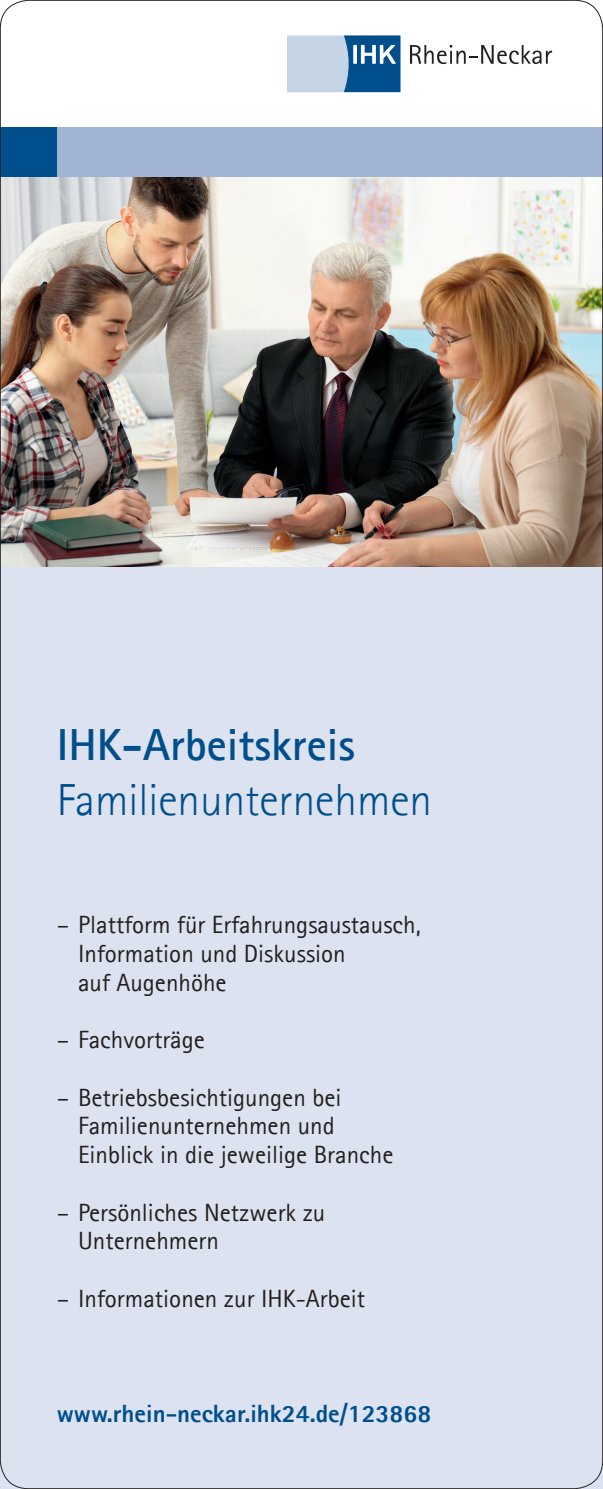
<style>
.page{position:relative;width:603px;height:1489px;background:#fff}
.page>*{position:absolute;margin:0;border:0;box-sizing:border-box;transform-origin:0 0}
.Headline{font:300 45px "Agfa Rotis Sans Serif";color:#004f8c}
.Headline_Exbold{font:700 45px "Agfa Rotis Sans Serif";color:#004f8c}
.Fließtext{font:25px/28.8px "Agfa Rotis Sans Serif";color:#231f20}
.Webadresse_blau{font:800 25px "Agfa Rotis Sans Serif";color:#004f8c}
</style>
<div class="page">
<div style="left:0;top:128px;width:602px;height:56px;background:#a1b4d3"></div>
<svg style="left:287px;top:35px;width:113px;height:57px;background:#79a1c2"></svg>
<svg style="left:410px;top:45px;width:142px;height:19px"></svg>
<div style="left:0;top:128px;width:57px;height:56px;background:#004f8c"></div>
<img style="left:2px;top:178px;width:598px;height:389px">
<div style="left:0;top:567px;width:602px;height:921px;background:#dce2ef"></div>
<p class="Headline_Exbold" style="left:57px;top:716px;width:300px">IHK-Arbeitskreis</p>
<p class="Headline" style="left:57px;top:773px;width:376px">Familienunternehmen</p>
<p class="Fließtext" style="left:78px;top:910px;width:344px;text-indent:-21px">– Plattform für Erfahrungsaustausch,<br>Information und Diskussion<br>auf Augenhöhe</p>
<p class="Fließtext" style="left:57px;top:1025px;width:150px">– Fachvorträge</p>
<p class="Fließtext" style="left:78px;top:1082px;width:317px;text-indent:-21px">– Betriebsbesichtigungen bei<br>Familienunternehmen und<br>Einblick in die jeweilige Branche</p>
<p class="Fließtext" style="left:78px;top:1197px;width:249px;text-indent:-21px">– Persönliches Netzwerk zu<br>Unternehmern</p>
<p class="Fließtext" style="left:57px;top:1283px;width:310px">– Informationen zur IHK-Arbeit</p>
<p class="Webadresse_blau" style="left:57px;top:1397px;width:376px">www.rhein-neckar.ihk24.de/123868</p>
</div>
